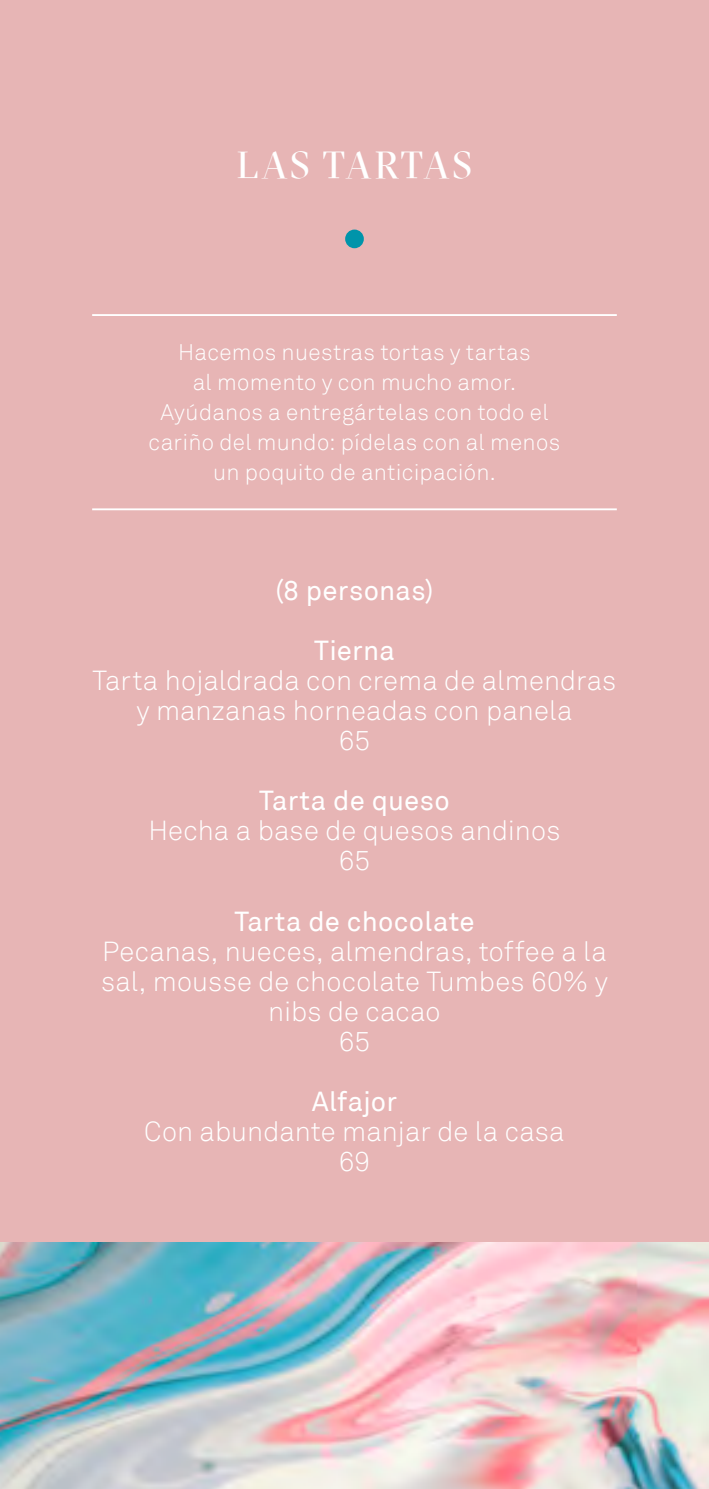
<style>
.page{position:relative;width:709px;height:1489px;background:#fff}
.page>*{position:absolute;margin:0;border:0;box-sizing:border-box;transform-origin:0 0}
.t1{font:37.5px "GT Sectra Display";letter-spacing:.07em;color:#fff}
.t2{font:300 27.5px/30px "Akkurat";letter-spacing:.005em;color:#fff;text-align:center}
.t3{font:27.5px/60px "Akkurat";letter-spacing:.005em;color:#fff;text-align:center}
.t4{font:300 22.5px/30px "Akkurat";letter-spacing:.015em;color:#fff;text-align:center}
</style>
<div class="page">
<div style="left:0;top:0;width:709px;height:1488px;background:#e7b5b5"></div>
<div style="left:345px;top:229px;width:19px;height:19px;background:#0094aa;border-radius:50%"></div>
<img style="left:0;top:1242px;width:709px;height:246px">
<hr style="left:92px;top:314px;width:525px;height:2px;background:#fff">
<hr style="left:92px;top:508px;width:525px;height:2px;background:#fff">
<h1 class="t1" style="left:237px;top:141px;width:236px">LAS TARTAS</h1>
<p class="t4" style="left:148px;top:338px;width:413px">Hacemos nuestras tortas y tartas<br>al momento y con mucho amor.<br>Ayúdanos a entregártelas con todo el cariño del mundo: pídelas con al menos un poquito de anticipación.</p>
<p class="t3" style="left:275px;top:561px;width:159px">(8 personas)<br>Tierna</p>
<p class="t2" style="left:93px;top:666px;width:525px">Tarta hojaldrada con crema de almendras y manzanas horneadas con panela<br>65</p>
<p class="t3" style="left:259px;top:771px;width:192px">Tarta de queso</p>
<p class="t2" style="left:148px;top:816px;width:413px">Hecha a base de quesos andinos<br>65</p>
<p class="t3" style="left:234px;top:891px;width:242px">Tarta de chocolate</p>
<p class="t2" style="left:101px;top:936px;width:508px">Pecanas, nueces, almendras, toffee a la sal, mousse de chocolate Tumbes 60% y nibs de cacao<br>65</p>
<p class="t3" style="left:312px;top:1071px;width:87px">Alfajor</p>
<p class="t2" style="left:144px;top:1116px;width:422px">Con abundante manjar de la casa<br>69</p>
</div>
